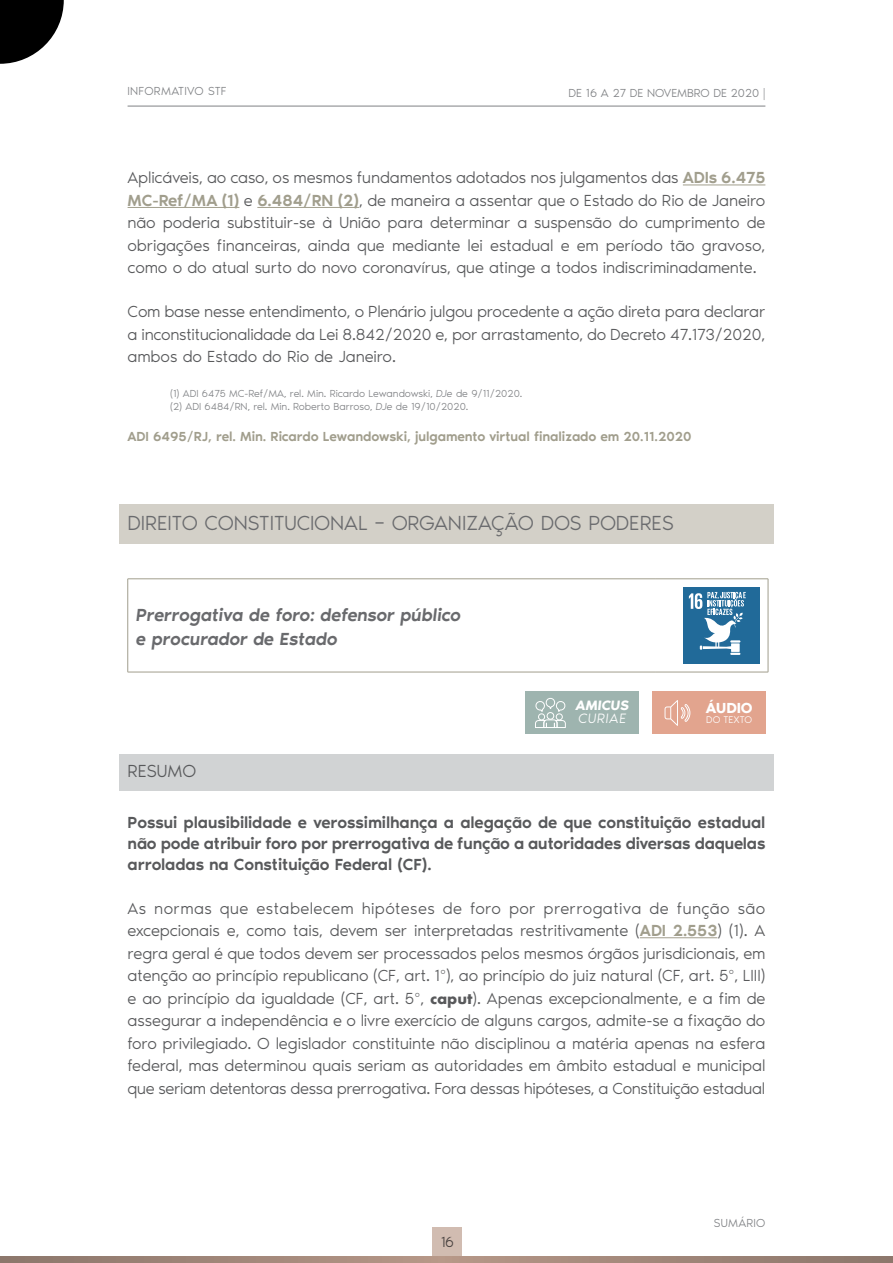
<style>
.page{position:relative;width:893px;height:1263px;background:#fff}
.page>*{position:absolute;margin:0;border:0;box-sizing:border-box;transform-origin:0 0}
.t1{font:300 21px "Noir Pro";letter-spacing:-.01em;color:#696a6d}
.t2{font:italic 500 18px/24px "Noir Pro";letter-spacing:-.015em;color:#696a6d}
.t3{font:300 18px "Noir Pro";color:#58595b}
.t4{font:300 16.5px/22.5px "Noir Pro";letter-spacing:-.015em;color:#58595b;text-align:justify}
.t5{font:500 16.5px/21px "Noir Pro";letter-spacing:-.01em;color:#58595b;text-align:justify}
.t6{font:600 15px "Noir Pro";letter-spacing:-.005em;color:#fff}
.t7{font:300 15px "Noir Pro";color:#58595b}
.t8{font:italic 600 13.95px "Noir Pro";color:#fff}
.t9{font:italic 300 13.95px "Noir Pro";letter-spacing:.05em;color:#fff}
.t10{font:500 13.5px "Noir Pro";letter-spacing:-.01em;color:#a19e8d}
.t11{font:300 12px "Noir Pro";letter-spacing:.01em;color:#808285}
.t12{font:300 10.5px/13.5px "Noir Pro";letter-spacing:-.005em;color:#808285}
.t13{font:300 10.05px "Noir Pro";letter-spacing:.005em;color:#fff}
.s1{font-weight:500;color:#a19e8d}
.s2{font-style:italic}
.s3{font-family:"Futura PT";font-weight:700}
</style>
<div class="page">
<hr style="left:128px;top:106px;width:637px;height:1px;background:#808285">
<div style="left:432px;top:1227px;width:30px;height:29px;background:#d1bcb1"></div>
<svg style="left:0;top:1256px;width:893px;height:7px;background:#a08679"></svg>
<svg style="left:0;top:0;width:64px;height:64px"></svg>
<hr style="left:683px;top:185px;width:82px;height:1px;background:#a19e8d">
<hr style="left:128px;top:207px;width:111px;height:1px;background:#a19e8d">
<hr style="left:257px;top:207px;width:102px;height:1px;background:#a19e8d">
<div style="left:119px;top:505px;width:655px;height:39px;background:#d3d0c8"></div>
<div style="left:119px;top:754px;width:655px;height:36px;background:#d1d3d4"></div>
<hr style="left:640px;top:937px;width:77px;height:1px;background:#a19e8d">
<hr style="left:128px;top:578px;width:527px;height:1px;background:#a19e8d">
<hr style="left:127px;top:579px;width:1px;height:93px;background:#a19e8d">
<hr style="left:655px;top:578px;width:113px;height:1px;background:#a19e8d">
<hr style="left:768px;top:579px;width:1px;height:93px;background:#a19e8d">
<hr style="left:128px;top:672px;width:527px;height:1px;background:#a19e8d">
<hr style="left:655px;top:672px;width:113px;height:1px;background:#a19e8d">
<div style="left:683px;top:587px;width:76px;height:76px;background:#216a99"></div>
<svg style="left:689px;top:592px;width:57px;height:63px"></svg>
<div style="left:525px;top:692px;width:114px;height:42px;background:#9eb4af"></div>
<svg style="left:535px;top:698px;width:30px;height:13px"></svg>
<div style="left:556px;top:713px;width:7px;height:7px;border:1px solid #fff;border-radius:50%"></div>
<div style="left:538px;top:713px;width:7px;height:7px;border:1px solid #fff;border-radius:50%"></div>
<div style="left:547px;top:712px;width:7px;height:7px;border:1px solid #fff;border-radius:50%"></div>
<svg style="left:535px;top:719px;width:31px;height:9px"></svg>
<div style="left:652px;top:692px;width:113px;height:42px;background:#e2a48e"></div>
<svg style="left:665px;top:700px;width:26px;height:26px"></svg>
<p class="t11" style="left:128px;top:82px;width:101px">INFORMATIVO STF</p>
<p class="t11" style="left:569px;top:84px;width:198px">DE 16 a 27 de novembro de 2020 |</p>
<p class="t4" style="left:128px;top:166px;width:639px">Aplicáveis, ao caso, os mesmos fundamentos adotados nos julgamentos das <span class="s1">ADIs 6.475<br>MC-Ref/MA (1)</span> e <span class="s1">6.484/RN (2)</span>, de maneira a assentar que o Estado do Rio de Janeiro não poderia substituir-se à União para determinar a suspensão do cumprimento de obrigações financeiras, ainda que mediante lei estadual e em período tão gravoso, como o do atual surto do novo coronavírus, que atinge a todos indiscriminadamente.</p>
<p class="t4" style="left:128px;top:299px;width:639px">Com base nesse entendimento, o Plenário julgou procedente a ação direta para declarar a inconstitucionalidade da Lei 8.842/2020 e, por arrastamento, do Decreto 47.173/2020, ambos do Estado do Rio de Janeiro.</p>
<p class="t12" style="left:170px;top:386px;width:354px">(1) ADI 6475 MC-Ref/MA, rel. Min. Ricardo Lewandowski, <span class="s2">DJe</span> de 9/11/2020. (2) ADI 6484/RN, rel. Min. Roberto Barroso, <span class="s2">DJe</span> de 19/10/2020.</p>
<p class="t10" style="left:128px;top:426px;width:566px">ADI 6495/RJ, rel. Min. Ricardo Lewandowski, julgamento virtual finalizado em 20.11.2020</p>
<p class="t1" style="left:128px;top:507px;width:548px">DIREITO CONSTITUCIONAL – ORGANIZAÇÃO DOS PODERES</p>
<p class="t2" style="left:136px;top:601px;width:327px">Prerrogativa de foro: defensor público e procurador de Estado</p>
<p class="t8" style="left:576px;top:694px;width:55px">AMICUS</p>
<p class="t9" style="left:579px;top:708px;width:49px">CURIAE</p>
<p class="t6" style="left:706px;top:696px;width:49px">ÁUDIO</p>
<p class="t13" style="left:706px;top:712px;width:47px">DO TEXTO</p>
<p class="t3" style="left:128px;top:757px;width:70px">RESUMO</p>
<p class="t5" style="left:128px;top:811px;width:639px">Possui plausibilidade e verossimilhança a alegação de que constituição estadual não pode atribuir foro por prerrogativa de função a autoridades diversas daquelas arroladas na Constituição Federal (CF).</p>
<p class="t4" style="left:128px;top:896px;width:639px">As normas que estabelecem hipóteses de foro por prerrogativa de função são excepcionais e, como tais, devem ser interpretadas restritivamente (<span class="s1">ADI 2.553</span>) (1). A regra geral é que todos devem ser processados pelos mesmos órgãos jurisdicionais, em atenção ao princípio republicano (CF, art. 1º), ao princípio do juiz natural (CF, art. 5º, LIII) e ao princípio da igualdade (CF, art. 5º, <span class="s3">caput</span>). Apenas excepcionalmente, e a fim de assegurar a independência e o livre exercício de alguns cargos, admite-se a fixação do foro privilegiado. O legislador constituinte não disciplinou a matéria apenas na esfera federal, mas determinou quais seriam as autoridades em âmbito estadual e municipal que seriam detentoras dessa prerrogativa. Fora dessas hipóteses, a Constituição estadual</p>
<p class="t7" style="left:440px;top:1231px;width:15px">16</p>
<p class="t11" style="left:714px;top:1214px;width:53px">SUMÁRIO</p>
</div>
